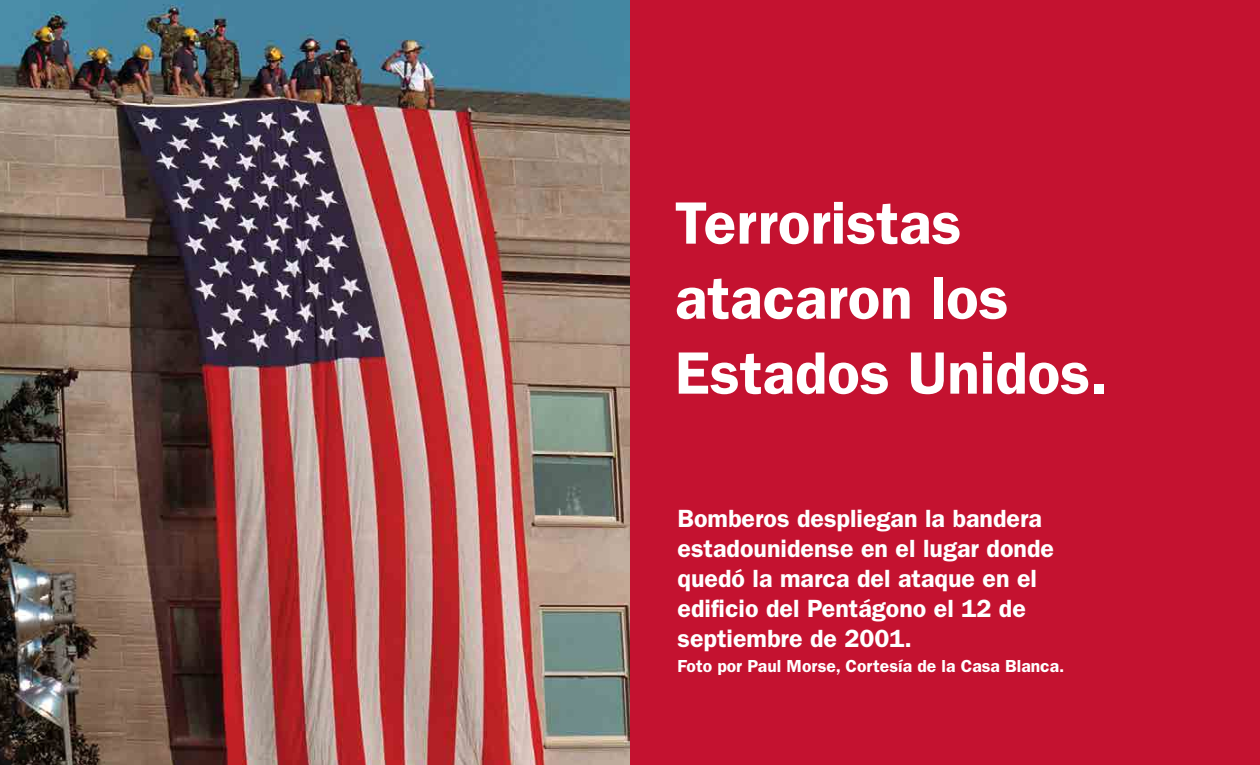
<style>
.page{position:relative;width:1260px;height:765px;background:#c41230}
.page>*{position:absolute;margin:0;border:0;box-sizing:border-box;transform-origin:0 0}
.question{font:600 60px/75px "ITC Franklin Gothic Std";color:#fff}
.t1{font:600 25px/30px "ITC Franklin Gothic Std";color:#fff}
.t2{font:600 17.5px "ITC Franklin Gothic Std";color:#fff}
</style>
<div class="page">
<img style="left:0;top:0;width:630px;height:765px">
<p class="question" style="left:675px;top:186px;width:435px">Terroristas atacaron los<br>Estados Unidos.</p>
<p class="t1" style="left:678px;top:504px;width:378px">Bomberos despliegan la bandera estadounidense en el lugar donde quedó la marca del ataque en el edificio del Pentágono el 12 de septiembre de 2001.</p>
<p class="t2" style="left:678px;top:656px;width:388px">Foto por Paul Morse, Cortesía de la Casa Blanca.</p>
</div>
